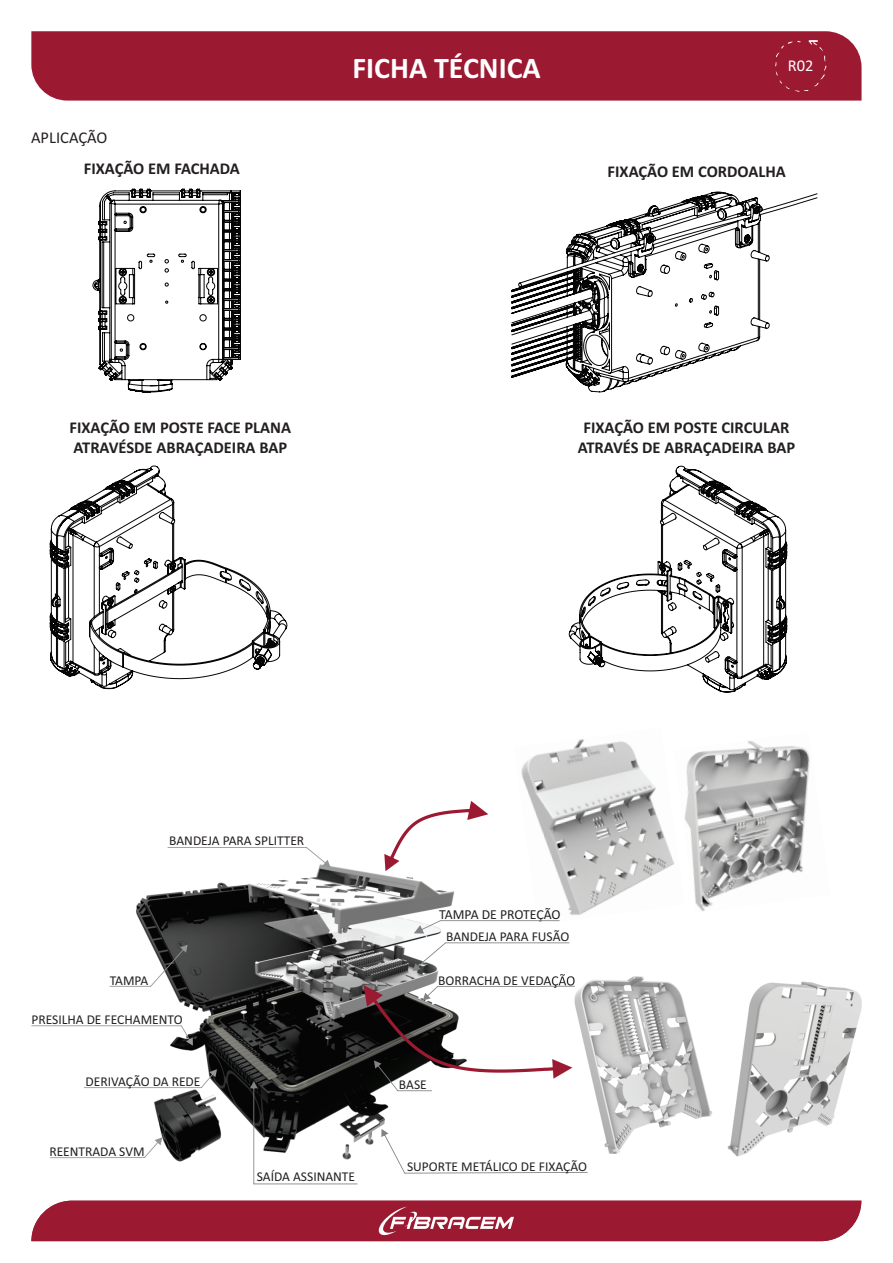
<style>
.page{position:relative;width:893px;height:1263px;background:#fff}
.page>*{position:absolute;margin:0;border:0;box-sizing:border-box;transform-origin:0 0}
.t1{font:700 30px "Calibri";color:#fff}
.t2{font:700 16.5px/20.1px "Calibri";color:#231f20;text-align:center}
.t3{font:16.5px "Calibri";color:#231f20}
.t4{font:16.5px "Calibri";color:#fff}
.t5{font:13.8px "Calibri";letter-spacing:-.005em;color:#231f20}
.t6{font:13.5px "Calibri";color:#231f20}
</style>
<div class="page">
<img style="left:78px;top:866px;width:445px;height:319px">
<div style="left:31px;top:31px;width:830px;height:70px;background:#9c1932"></div>
<div style="left:31px;top:1201px;width:830px;height:40px;background:#9c1932"></div>
<div style="left:775px;top:40px;width:51px;height:52px;background:#9c1932"></div>
<img style="left:514px;top:739px;width:160px;height:181px">
<img style="left:674px;top:741px;width:136px;height:170px">
<svg style="left:84px;top:1069px;width:133px;height:19px"></svg>
<svg style="left:50px;top:1137px;width:112px;height:21px"></svg>
<svg style="left:413px;top:942px;width:156px;height:29px"></svg>
<svg style="left:31px;top:1025px;width:162px;height:21px"></svg>
<svg style="left:168px;top:847px;width:163px;height:20px"></svg>
<svg style="left:110px;top:945px;width:78px;height:42px"></svg>
<svg style="left:250px;top:1081px;width:107px;height:103px"></svg>
<svg style="left:414px;top:920px;width:146px;height:13px"></svg>
<svg style="left:384px;top:801px;width:104px;height:70px"></svg>
<svg style="left:363px;top:985px;width:183px;height:106px"></svg>
<img style="left:727px;top:981px;width:135px;height:176px">
<img style="left:546px;top:974px;width:166px;height:180px">
<svg style="left:511px;top:191px;width:307px;height:202px"></svg>
<svg style="left:92px;top:188px;width:149px;height:205px"></svg>
<svg style="left:49px;top:465px;width:239px;height:224px"></svg>
<svg style="left:568px;top:465px;width:220px;height:228px"></svg>
<svg style="left:381px;top:1129px;width:207px;height:44px"></svg>
<p class="t3" style="left:31px;top:130px;width:78px">APLICAÇÃO</p>
<p class="t2" style="left:84px;top:160px;width:158px">FIXAÇÃO EM FACHADA</p>
<h1 class="t1" style="left:352px;top:56px;width:190px">FICHA TÉCNICA</h1>
<p class="t4" style="left:788px;top:59px;width:27px">R02</p>
<p class="t2" style="left:608px;top:162px;width:180px">FIXAÇÃO EM CORDOALHA</p>
<p class="t2" style="left:70px;top:418px;width:223px;text-align:left">FIXAÇÃO EM POSTE FACE PLANA<br>ATRAVÉSDE ABRAÇADEIRA BAP</p>
<p class="t2" style="left:578px;top:419px;width:219px">FIXAÇÃO EM POSTE CIRCULAR<br>ATRAVÉS DE ABRAÇADEIRA BAP</p>
<p class="t6" style="left:169px;top:835px;width:137px">BANDEJA PARA SPLITTER</p>
<p class="t6" style="left:110px;top:975px;width:40px">TAMPA</p>
<p class="t6" style="left:31px;top:1014px;width:153px">PRESILHA DE FECHAMENTO</p>
<p class="t6" style="left:85px;top:1075px;width:116px">DERIVAÇÃO DA REDE</p>
<p class="t6" style="left:49px;top:1146px;width:97px">REENTRADA SVM</p>
<p class="t5" style="left:439px;top:908px;width:123px">TAMPA DE PROTEÇÃO</p>
<p class="t6" style="left:446px;top:931px;width:125px">BANDEJA PARA FUSÃO</p>
<p class="t6" style="left:438px;top:975px;width:138px">BORRACHA DE VEDAÇÃO</p>
<p class="t6" style="left:399px;top:1079px;width:29px">BASE</p>
<p class="t6" style="left:257px;top:1171px;width:100px">SAÍDA ASSINANTE</p>
<p class="t6" style="left:407px;top:1160px;width:181px">SUPORTE METÁLICO DE FIXAÇÃO</p>
</div>
